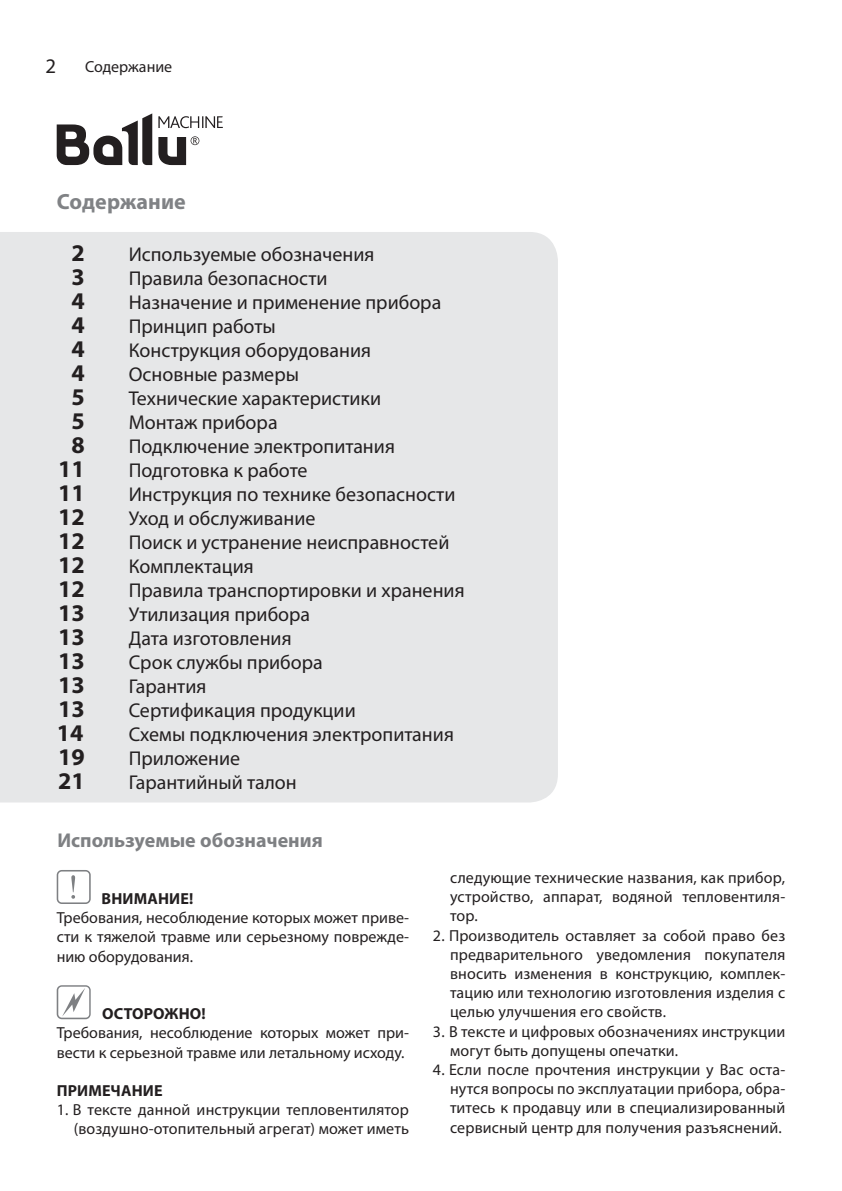
<style>
.page{position:relative;width:842px;height:1191px;background:#fff}
.page>*{position:absolute;margin:0;border:0;box-sizing:border-box;transform-origin:0 0}
.t1{font:700 24px "Myriad Pro";color:#231f20}
.t2{font:700 22px "Myriad Pro";color:#808285}
.t3{font:20.8px "Myriad Pro";color:#231f20}
.t4{font:20px "Myriad Pro";color:#231f20}
.t5{font:700 20px "Myriad Pro";color:#7e8083}
.t6{font:16px/19.2px "Myriad Pro";letter-spacing:.01em;color:#231f20;text-align:justify}
.t7{font:700 16px "Myriad Pro";letter-spacing:.01em;color:#231f20}
</style>
<div class="page">
<svg style="left:57px;top:870px;width:34px;height:34px"></svg>
<svg style="left:57px;top:985px;width:34px;height:34px"></svg>
<svg style="left:57px;top:113px;width:166px;height:52px"></svg>
<div style="left:0;top:232px;width:558px;height:570px;background:#e6e7e8"></div>
<h3 class="t3" style="left:45px;top:56px;width:12px">2</h3>
<p class="t6" style="left:85px;top:58px;width:89px">Содержание</p>
<h2 class="t2" style="left:57px;top:191px;width:131px">Содержание</h2>
<h1 class="t1" style="left:71px;top:241px;width:15px">2</h1>
<p class="t4" style="left:129px;top:245px;width:247px">Используемые обозначения</p>
<h1 class="t1" style="left:71px;top:265px;width:15px">3</h1>
<p class="t4" style="left:129px;top:269px;width:200px">Правила безопасности</p>
<h1 class="t1" style="left:71px;top:289px;width:15px">4</h1>
<p class="t4" style="left:129px;top:293px;width:314px">Назначение и применение прибора</p>
<h1 class="t1" style="left:71px;top:313px;width:15px">4</h1>
<p class="t4" style="left:129px;top:317px;width:149px">Принцип работы</p>
<h1 class="t1" style="left:71px;top:337px;width:15px">4</h1>
<p class="t4" style="left:129px;top:341px;width:244px">Конструкция оборудования</p>
<h1 class="t1" style="left:71px;top:361px;width:15px">4</h1>
<p class="t4" style="left:129px;top:365px;width:172px">Основные размеры</p>
<h1 class="t1" style="left:71px;top:385px;width:15px">5</h1>
<p class="t4" style="left:129px;top:389px;width:254px">Технические характеристики</p>
<h1 class="t1" style="left:71px;top:409px;width:15px">5</h1>
<p class="t4" style="left:129px;top:413px;width:150px">Монтаж прибора</p>
<h1 class="t1" style="left:71px;top:433px;width:15px">8</h1>
<p class="t4" style="left:129px;top:437px;width:268px">Подключение электропитания</p>
<h1 class="t1" style="left:58px;top:457px;width:28px">11</h1>
<p class="t4" style="left:129px;top:461px;width:180px">Подготовка к работе</p>
<h1 class="t1" style="left:58px;top:481px;width:28px">11</h1>
<p class="t4" style="left:129px;top:485px;width:328px">Инструкция по технике безопасности</p>
<h1 class="t1" style="left:58px;top:505px;width:28px">12</h1>
<p class="t4" style="left:129px;top:509px;width:188px">Уход и обслуживание</p>
<h1 class="t1" style="left:58px;top:529px;width:28px">12</h1>
<p class="t4" style="left:129px;top:533px;width:322px">Поиск и устранение неисправностей</p>
<h1 class="t1" style="left:58px;top:553px;width:28px">12</h1>
<p class="t4" style="left:129px;top:557px;width:127px">Комплектация</p>
<h1 class="t1" style="left:58px;top:577px;width:28px">12</h1>
<p class="t4" style="left:129px;top:581px;width:337px">Правила транспортировки и хранения</p>
<h1 class="t1" style="left:58px;top:601px;width:28px">13</h1>
<p class="t4" style="left:129px;top:605px;width:183px">Утилизация прибора</p>
<h1 class="t1" style="left:58px;top:625px;width:28px">13</h1>
<p class="t4" style="left:129px;top:629px;width:164px">Дата изготовления</p>
<h1 class="t1" style="left:58px;top:649px;width:28px">13</h1>
<p class="t4" style="left:129px;top:653px;width:196px">Срок службы прибора</p>
<h1 class="t1" style="left:58px;top:673px;width:28px">13</h1>
<p class="t4" style="left:129px;top:677px;width:79px">Гарантия</p>
<h1 class="t1" style="left:58px;top:697px;width:28px">13</h1>
<p class="t4" style="left:129px;top:701px;width:229px">Сертификация продукции</p>
<h1 class="t1" style="left:57px;top:721px;width:28px">14</h1>
<p class="t4" style="left:129px;top:725px;width:327px">Схемы подключения электропитания</p>
<h1 class="t1" style="left:58px;top:745px;width:28px">19</h1>
<p class="t4" style="left:129px;top:749px;width:113px">Приложение</p>
<h1 class="t1" style="left:58px;top:769px;width:28px">21</h1>
<p class="t4" style="left:129px;top:773px;width:170px">Гарантийный талон</p>
<p class="t5" style="left:57px;top:830px;width:267px">Используемые обозначения</p>
<p class="t7" style="left:102px;top:890px;width:93px">ВНИМАНИЕ!</p>
<p class="t6" style="left:57px;top:909px;width:354px">Требования, несоблюдение которых может приве&shy;сти к тяжелой травме или серьезному поврежде&shy;нию оборудования.</p>
<p class="t7" style="left:102px;top:1005px;width:105px">ОС ТО РОЖ НО!</p>
<p class="t6" style="left:57px;top:1024px;width:354px">Требования, несоблюдение которых может при&shy;вести к серьезной травме или летальному исходу.</p>
<p class="t7" style="left:57px;top:1082px;width:107px">ПРИ МЕ ЧА НИЕ</p>
<p class="t6" style="left:57px;top:1101px;width:354px;text-align:right">1. В тексте данной инструкции тепловентилятор (воздушно-отопительный агрегат) может иметь</p>
<p class="t6" style="left:450px;top:868px;width:337px">следующие технические названия, как прибор, устройство, аппарат, водяной тепловентиля&shy;тор.</p>
<p class="t6" style="left:450px;top:926px;width:337px;text-indent:-17px">2. Производитель оставляет за собой право без предварительного уведомления покупателя вносить изменения в конструкцию, комплек&shy;тацию или технологию изготовления изделия с целью улучшения его свойств.</p>
<p class="t6" style="left:450px;top:1022px;width:337px;text-indent:-17px">3. В тексте и цифровых обозначениях инструкции могут быть допущены опечатки.</p>
<p class="t6" style="left:450px;top:1060px;width:337px;text-indent:-17px">4. Если после прочтения инструкции у Вас оста&shy;нутся вопросы по эксплуатации прибора, обра&shy;титесь к продавцу или в специализированный сервисный центр для получения разъяснений.</p>
</div>
